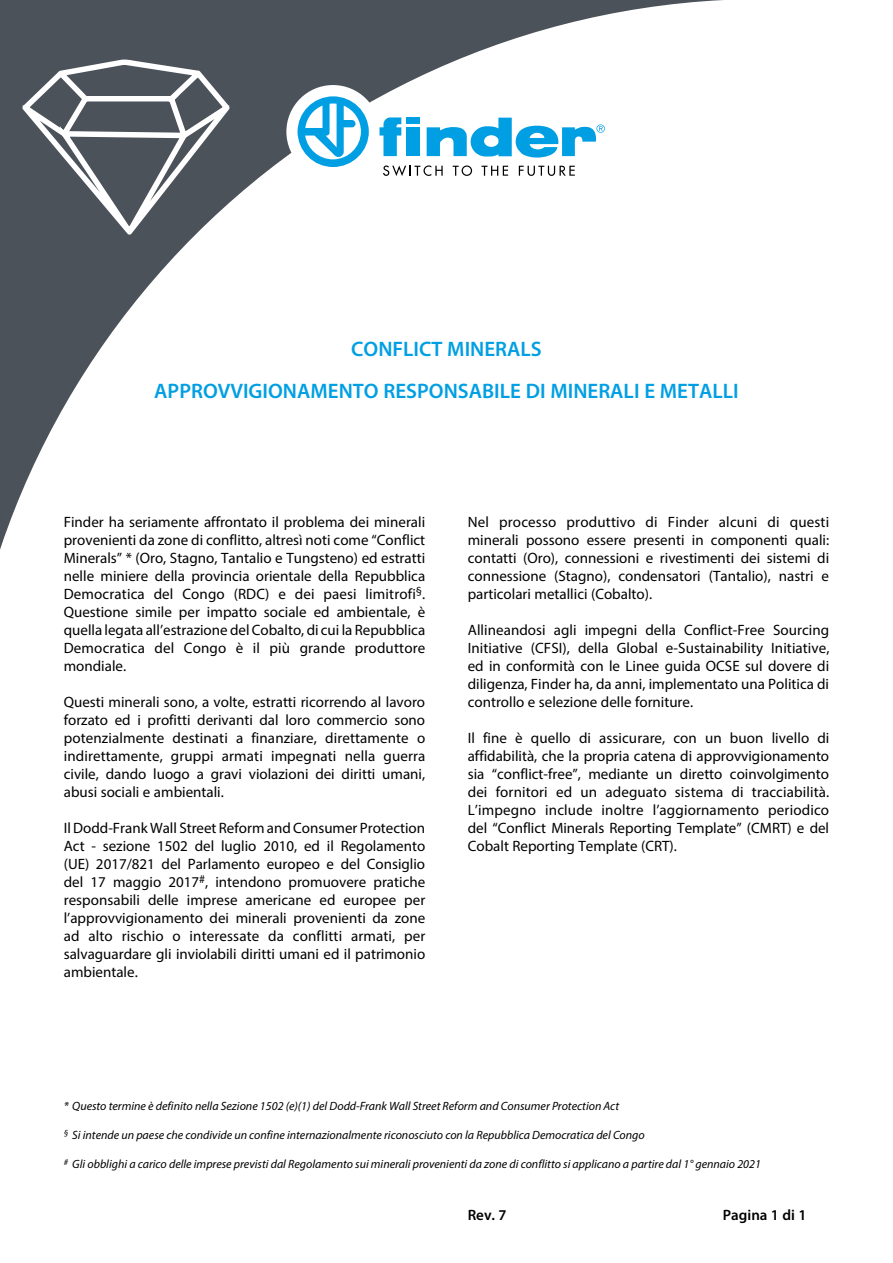
<style>
.page{position:relative;width:893px;height:1263px;background:#fff}
.page>*{position:absolute;margin:0;border:0;box-sizing:border-box;transform-origin:0 0}
.t1{font:600 21px/42px "Myriad Pro";color:#009fe3;text-align:center}
.t2{font:15px/18px "Myriad Pro";color:#000;text-align:justify}
.t3{font:600 15px "Myriad Pro";color:#000}
.t4{font:italic 12px "Myriad Pro";color:#000}
</style>
<div class="page">
<svg style="left:0;top:0;width:723px;height:550px"></svg>
<div style="left:286px;top:85px;width:94px;height:93px;background:#fff;border-radius:50%"></div>
<svg style="left:298px;top:96px;width:71px;height:71px"></svg>
<svg style="left:427px;top:118px;width:178px;height:40px"></svg>
<svg style="left:379px;top:117px;width:22px;height:39px"></svg>
<div style="left:407px;top:127px;width:13px;height:29px;background:#009fe3"></div>
<div style="left:407px;top:117px;width:13px;height:7px;background:#009fe3"></div>
<svg style="left:383px;top:165px;width:60px;height:11px"></svg>
<svg style="left:453px;top:165px;width:19px;height:11px"></svg>
<svg style="left:481px;top:166px;width:27px;height:10px"></svg>
<svg style="left:519px;top:166px;width:56px;height:10px"></svg>
<svg style="left:13px;top:58px;width:224px;height:207px"></svg>
<h1 class="t1" style="left:154px;top:327px;width:586px">CONFLICT MINERALS<br>APPROVVIGIONAMENTO RESPONSABILE DI MINERALI E METALLI</h1>
<p class="t2" style="left:64px;top:513px;width:363px">Finder ha seriamente affrontato il problema dei minerali provenienti da zone di conflitto, altresì noti come “Conflict Minerals” * (Oro, Stagno, Tantalio e Tungsteno) ed estratti nelle miniere della provincia orientale della Repubblica Democratica del Congo (RDC) e dei paesi limitrofi<sup>§</sup>.<br>Questione simile per impatto sociale ed ambientale, è quella legata all’estrazione del Cobalto, di cui la Repubblica Democratica del Congo è il più grande produttore mondiale.</p>
<p class="t2" style="left:64px;top:693px;width:363px">Questi minerali sono, a volte, estratti ricorrendo al lavoro forzato ed i profitti derivanti dal loro commercio sono potenzialmente destinati a finanziare, direttamente o indirettamente, gruppi armati impegnati nella guerra civile, dando luogo a gravi violazioni dei diritti umani, abusi sociali e ambientali.</p>
<p class="t2" style="left:64px;top:819px;width:363px">Il Dodd-Frank Wall Street Reform and Consumer Protection Act - sezione 1502 del luglio 2010, ed il Regolamento (UE) 2017/821 del Parlamento europeo e del Consiglio del 17 maggio 2017<sup>#</sup>, intendono promuovere pratiche responsabili delle imprese americane ed europee per l’approvvigionamento dei minerali provenienti da zone ad alto rischio o interessate da conflitti armati, per salvaguardare gli inviolabili diritti umani ed il patrimonio ambientale.</p>
<p class="t2" style="left:468px;top:513px;width:363px">Nel processo produttivo di Finder alcuni di questi minerali possono essere presenti in componenti quali: contatti (Oro), connessioni e rivestimenti dei sistemi di connessione (Stagno), condensatori (Tantalio), nastri e particolari metallici (Cobalto).</p>
<p class="t2" style="left:468px;top:621px;width:363px">Allineandosi agli impegni della Conflict-Free Sourcing Initiative (CFSI), della Global e-Sustainability Initiative, ed in conformità con le Linee guida OCSE sul dovere di diligenza, Finder ha, da anni, implementato una Politica di controllo e selezione delle forniture.</p>
<p class="t2" style="left:468px;top:729px;width:363px">Il fine è quello di assicurare, con un buon livello di affidabilità, che la propria catena di approvvigionamento sia “conflict-free”, mediante un diretto coinvolgimento dei fornitori ed un adeguato sistema di tracciabilità.<br>L’impegno include inoltre l’aggiornamento periodico del “Conflict Minerals Reporting Template” (CMRT) e del Cobalt Reporting Template (CRT).</p>
<p class="t4" style="left:64px;top:1099px;width:557px">* Questo termine è definito nella Sezione 1502 (e)(1) del Dodd-Frank Wall Street Reform and Consumer Protection Act</p>
<p class="t4" style="left:64px;top:1128px;width:582px"><sup>§</sup> Si intende un paese che condivide un confine internazionalmente riconosciuto con la Repubblica Democratica del Congo</p>
<p class="t4" style="left:64px;top:1156px;width:699px"><sup>#</sup> Gli obblighi a carico delle imprese previsti dal Regolamento sui minerali provenienti da zone di conflitto si applicano a partire dal 1° gennaio 2021</p>
<p class="t3" style="left:468px;top:1206px;width:40px">Rev. 7</p>
<p class="t3" style="left:723px;top:1206px;width:85px">Pagina 1 di 1</p>
</div>
